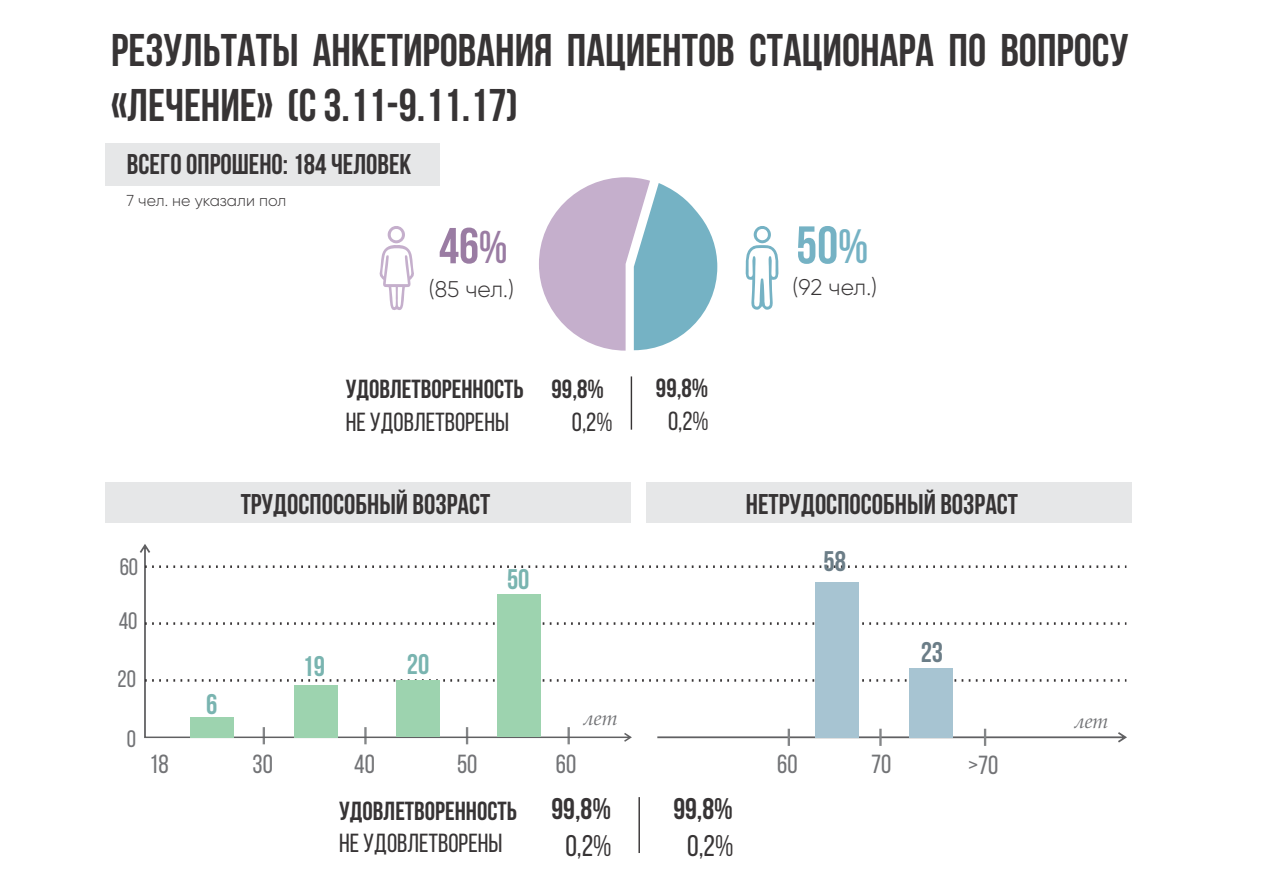
<style>
.page{position:relative;width:1263px;height:893px;background:#fff}
.page>*{position:absolute;margin:0;border:0;box-sizing:border-box;transform-origin:0 0}
.t1{font:700 52.95px "Bebas Neue";color:#75b2c4}
.t2{font:700 50.55px "Bebas Neue";color:#9a7ca3}
.t3{font:700 45.75px/54.9px "Bebas Neue";color:#373435}
.t4{font:700 29.85px "Bebas Neue";color:#373435}
.t5{font:29.85px "Bebas Neue";color:#373435}
.t6{font:700 28.5px "Bebas Neue";color:#373435}
.t7{font:700 28.35px "Bebas Neue";color:#79b4b0}
.t8{font:700 28.35px "Bebas Neue";color:#6b7d87}
.t9{font:700 26.1px "Bebas Neue";color:#373435}
.t10{font:26.1px "Bebas Neue";color:#373435}
.t11{font:26.1px "Bebas Neue";color:#727376}
.t12{font:23.85px "Bebas Neue";color:#727376}
.t13{font:300 22.65px "Gilroy";color:#373435}
.t14{font:italic 20.4px "Book Antiqua";color:#727376}
.t15{font:300 15.75px "Gilroy";color:#373435}
.s1{font-size:45.9px}
.s2{font-size:48.15px}
</style>
<div class="page">
<div style="left:646px;top:482px;width:485px;height:41px;background:#e6e7e8"></div>
<div style="left:105px;top:482px;width:526px;height:41px;background:#e6e7e8"></div>
<div style="left:105px;top:143px;width:335px;height:43px;background:#e6e7e8"></div>
<svg style="left:379px;top:226px;width:35px;height:84px"></svg>
<svg style="left:745px;top:226px;width:34px;height:84px"></svg>
<svg style="left:539px;top:177px;width:178px;height:174px"></svg>
<svg style="left:140px;top:544px;width:492px;height:198px"></svg>
<svg style="left:145px;top:622px;width:981px;height:3px"></svg>
<svg style="left:145px;top:679px;width:981px;height:2px"></svg>
<svg style="left:145px;top:566px;width:981px;height:2px"></svg>
<div style="left:498px;top:594px;width:43px;height:143px;background:#9dd3af"></div>
<div style="left:190px;top:717px;width:43px;height:20px;background:#9dd3af"></div>
<div style="left:396px;top:680px;width:44px;height:57px;background:#9dd3af"></div>
<div style="left:294px;top:685px;width:43px;height:52px;background:#9dd3af"></div>
<div style="left:815px;top:582px;width:43px;height:155px;background:#a7c4d2"></div>
<svg style="left:657px;top:729px;width:470px;height:17px"></svg>
<div style="left:909px;top:668px;width:44px;height:69px;background:#a7c4d2"></div>
<hr style="left:631px;top:376px;width:1px;height:54px;background:#373435">
<hr style="left:638px;top:797px;width:2px;height:56px;background:#373435">
<p class="t3" style="left:111px;top:27px;width:1018px">Результаты анкетирования пациентов стационара по вопросу «Лечение» (с 3.11-9.11.17)</p>
<p class="t6" style="left:127px;top:153px;width:286px">всего опрошено: 184 человек</p>
<p class="t15" style="left:126px;top:193px;width:162px">7 чел. не указали пол</p>
<p class="t2" style="left:439px;top:225px;width:70px">46<span class="s1">%</span></p>
<p class="t1" style="left:796px;top:224px;width:74px">50<span class="s2">%</span></p>
<p class="t13" style="left:429px;top:279px;width:87px">(85 чел.)</p>
<p class="t13" style="left:792px;top:277px;width:86px">(92 чел.)</p>
<p class="t9" style="left:346px;top:378px;width:179px">Удовлетворенность</p>
<p class="t10" style="left:346px;top:411px;width:165px">Не удовлетворены</p>
<p class="t9" style="left:552px;top:378px;width:54px">99,8%</p>
<p class="t10" style="left:572px;top:411px;width:42px">0,2%</p>
<p class="t9" style="left:656px;top:377px;width:54px">99,8%</p>
<p class="t10" style="left:668px;top:410px;width:42px">0,2%</p>
<p class="t12" style="left:120px;top:557px;width:20px">60</p>
<p class="t12" style="left:119px;top:611px;width:20px">40</p>
<p class="t12" style="left:117px;top:669px;width:20px">20</p>
<p class="t12" style="left:127px;top:729px;width:11px">0</p>
<p class="t6" style="left:241px;top:492px;width:251px">Трудоспособный возраст</p>
<p class="t7" style="left:507px;top:568px;width:24px">50</p>
<p class="t7" style="left:206px;top:693px;width:13px">6</p>
<p class="t7" style="left:302px;top:654px;width:24px">19</p>
<p class="t7" style="left:407px;top:653px;width:24px">20</p>
<p class="t6" style="left:746px;top:492px;width:274px">НЕТрудоспособный возраст</p>
<p class="t8" style="left:823px;top:549px;width:24px">58</p>
<p class="t8" style="left:921px;top:640px;width:24px">23</p>
<p class="t14" style="left:584px;top:710px;width:35px">лет</p>
<p class="t14" style="left:1075px;top:713px;width:35px">лет</p>
<p class="t11" style="left:150px;top:754px;width:21px">18</p>
<p class="t11" style="left:253px;top:754px;width:22px">30</p>
<p class="t11" style="left:354px;top:754px;width:22px">40</p>
<p class="t11" style="left:457px;top:754px;width:22px">50</p>
<p class="t11" style="left:556px;top:754px;width:22px">60</p>
<p class="t9" style="left:339px;top:800px;width:179px">Удовлетворенность</p>
<p class="t10" style="left:339px;top:833px;width:165px">Не удовлетворены</p>
<p class="t4" style="left:551px;top:797px;width:61px">99,8%</p>
<p class="t5" style="left:565px;top:834px;width:48px">0,2%</p>
<p class="t4" style="left:673px;top:796px;width:61px">99,8%</p>
<p class="t5" style="left:687px;top:833px;width:48px">0,2%</p>
<p class="t11" style="left:777px;top:754px;width:22px">60</p>
<p class="t11" style="left:871px;top:753px;width:22px">70</p>
<p class="t11" style="left:968px;top:754px;width:32px">&gt;70</p>
</div>
